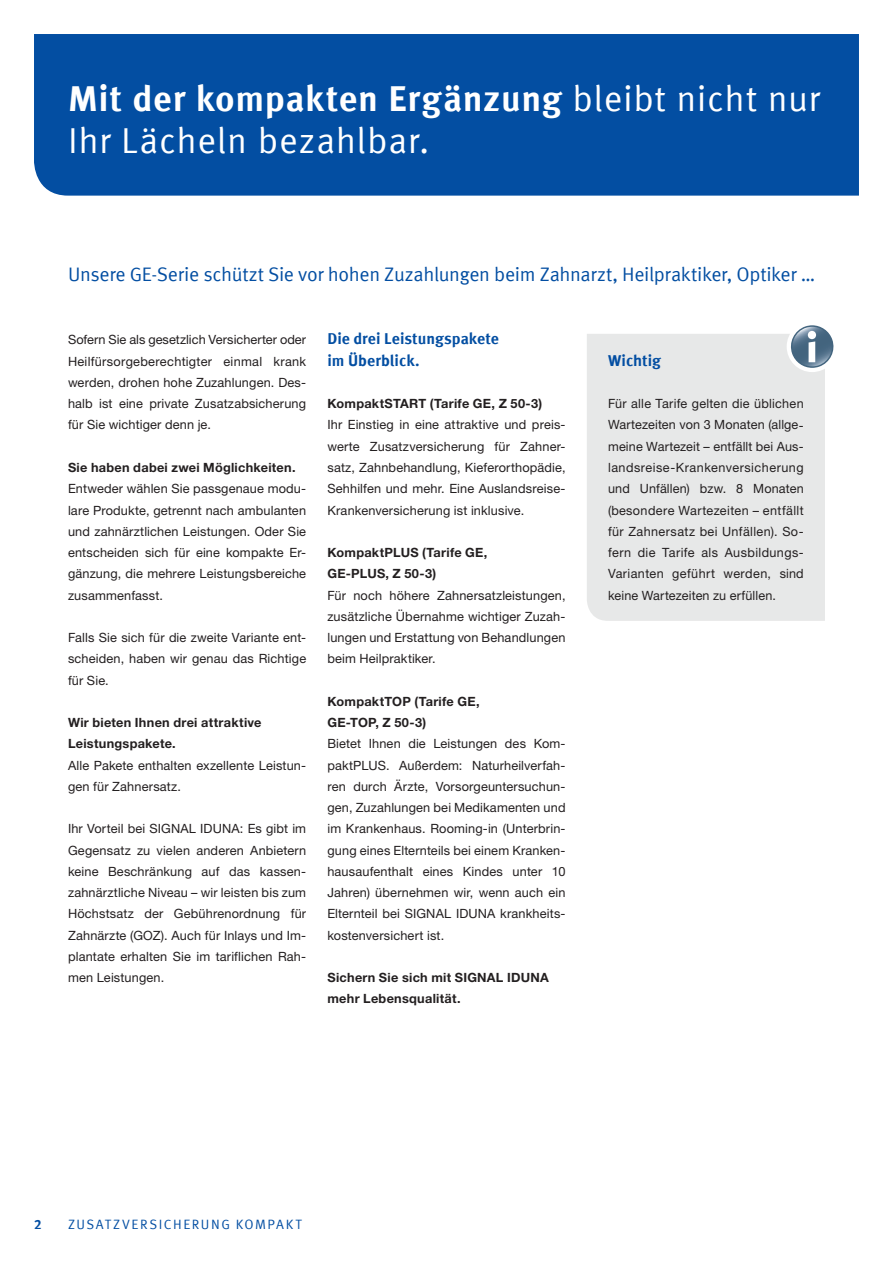
<style>
.page{position:relative;width:893px;height:1263px;background:#fff}
.page>*{position:absolute;margin:0;border:0;box-sizing:border-box;transform-origin:0 0}
.t1{font:700 36px "Meta Offc Pro";letter-spacing:.02em;color:#fff}
.t2{font:36px "Meta Offc Pro Norm";letter-spacing:.02em;color:#fff}
.t3{font:19.5px "Meta Offc Pro Norm";letter-spacing:-.02em;color:#034ea2}
.t4{font:700 15.75px/21.3px "Meta Offc Pro";color:#034ea2}
.t5{font:13.5px "Meta Offc Pro Norm";letter-spacing:.115em;color:#034ea2}
.t6{font:700 13.5px "Meta Offc Pro";color:#034ea2}
.t7{font:12.75px/21.3px "Helvetica Neue LTW1 G";letter-spacing:.01em;color:#231f20;text-align:justify}
.t8{font:700 12.75px/21.3px "Helvetica Neue LTW1 G";letter-spacing:.02em;color:#231f20}
.s1{font-family:"Meta Offc Pro Norm";font-weight:400}
</style>
<div class="page">
<div style="left:34px;top:34px;width:825px;height:162px;background:#034ea2"></div>
<div style="left:587px;top:334px;width:238px;height:287px;background:#e7e8e8"></div>
<div style="left:787px;top:321px;width:51px;height:51px;background:#fff;border-radius:50%"></div>
<svg style="left:788px;top:325px;width:46px;height:43px"></svg>
<h1 class="t1" style="left:68px;top:70px;width:754px">Mit der kompakten Ergänzung <span class="s1">bleibt nicht nur</span></h1>
<h1 class="t2" style="left:68px;top:113px;width:363px">Ihr Lächeln bezahlbar.</h1>
<h2 class="t3" style="left:68px;top:259px;width:749px">Unsere GE-Serie schützt Sie vor hohen Zuzahlungen beim Zahnarzt, Heilpraktiker, Optiker …</h2>
<p class="t7" style="left:68px;top:329px;width:240px">Sofern Sie als gesetzlich Versicherter oder Heilfürsorgeberechtigter einmal krank werden, drohen hohe Zuzahlungen. Des&shy;halb ist eine private Zusatzabsicherung für Sie wichtiger denn je.</p>
<p class="t8" style="left:68px;top:457px;width:229px">Sie haben dabei zwei Möglichkeiten.</p>
<p class="t7" style="left:68px;top:478px;width:240px">Entweder wählen Sie passgenaue modu&shy;lare Produkte, getrennt nach ambulanten und zahnärztlichen Leistungen. Oder Sie entscheiden sich für eine kompakte Er&shy;gänzung, die mehrere Leistungsbereiche zusammenfasst.</p>
<p class="t7" style="left:68px;top:627px;width:240px">Falls Sie sich für die zweite Variante ent&shy;scheiden, haben wir genau das Richtige für Sie.</p>
<p class="t8" style="left:68px;top:712px;width:195px">Wir bieten Ihnen drei attraktive<br>Leistungspakete.</p>
<p class="t7" style="left:68px;top:754px;width:240px">Alle Pakete enthalten exzellente Leistun&shy;gen für Zahnersatz.</p>
<p class="t7" style="left:68px;top:818px;width:240px">Ihr Vorteil bei SIGNAL IDUNA: Es gibt im Gegensatz zu vielen anderen Anbietern keine Beschränkung auf das kassen&shy;zahnärztliche Niveau – wir leisten bis zum Höchstsatz der Gebührenordnung für Zahnärzte (GOZ). Auch für Inlays und Im&shy;plantate erhalten Sie im tariflichen Rah&shy;men Leistungen.</p>
<p class="t4" style="left:327px;top:327px;width:173px">Die drei Leistungspakete im Überblick.</p>
<p class="t8" style="left:327px;top:393px;width:216px">KompaktSTART (Tarife GE, Z 50-3)</p>
<p class="t7" style="left:327px;top:414px;width:240px">Ihr Einstieg in eine attraktive und preis&shy;werte Zusatzversicherung für Zahner&shy;satz, Zahnbehandlung, Kieferorthopädie, Sehhilfen und mehr. Eine Auslandsreise-Krankenversicherung ist inklusive.</p>
<p class="t8" style="left:327px;top:542px;width:162px">KompaktPLUS (Tarife GE,<br>GE-PLUS, Z 50-3)</p>
<p class="t7" style="left:327px;top:584px;width:240px">Für noch höhere Zahnersatzleistungen, zusätzliche Übernahme wichtiger Zuzah&shy;lungen und Erstattung von Behandlungen beim Heilpraktiker.</p>
<p class="t8" style="left:327px;top:691px;width:154px">KompaktTOP (Tarife GE,<br>GE-TOP, Z 50-3)</p>
<p class="t7" style="left:327px;top:733px;width:240px">Bietet Ihnen die Leistungen des Kom&shy;paktPLUS. Außerdem: Naturheilverfah&shy;ren durch Ärzte, Vorsorgeuntersuchun&shy;gen, Zuzahlungen bei Medikamenten und im Krankenhaus. Rooming-in (Unterbrin&shy;gung eines Elternteils bei einem Kranken&shy;hausaufenthalt eines Kindes unter 10<br>Jahren) übernehmen wir, wenn auch ein Elternteil bei SIGNAL IDUNA krankheits&shy;kostenversichert ist.</p>
<p class="t8" style="left:327px;top:967px;width:223px">Sichern Sie sich mit SIGNAL IDUNA mehr Lebensqualität.</p>
<p class="t4" style="left:608px;top:349px;width:55px">Wichtig</p>
<p class="t7" style="left:608px;top:393px;width:197px">Für alle Tarife gelten die üblichen Wartezeiten von 3 Monaten (allge&shy;meine Wartezeit – entfällt bei Aus&shy;landsreise-Krankenversicherung und Unfällen) bzw. 8 Monaten (besondere Wartezeiten – entfällt für Zahnersatz bei Unfällen). So&shy;fern die Tarife als Ausbildungs-Varianten geführt werden, sind keine Wartezeiten zu erfüllen.</p>
<p class="t6" style="left:34px;top:1214px;width:9px">2</p>
<p class="t5" style="left:68px;top:1214px;width:235px">ZUSATZVERSICHERUNG KOMPAKT</p>
</div>
